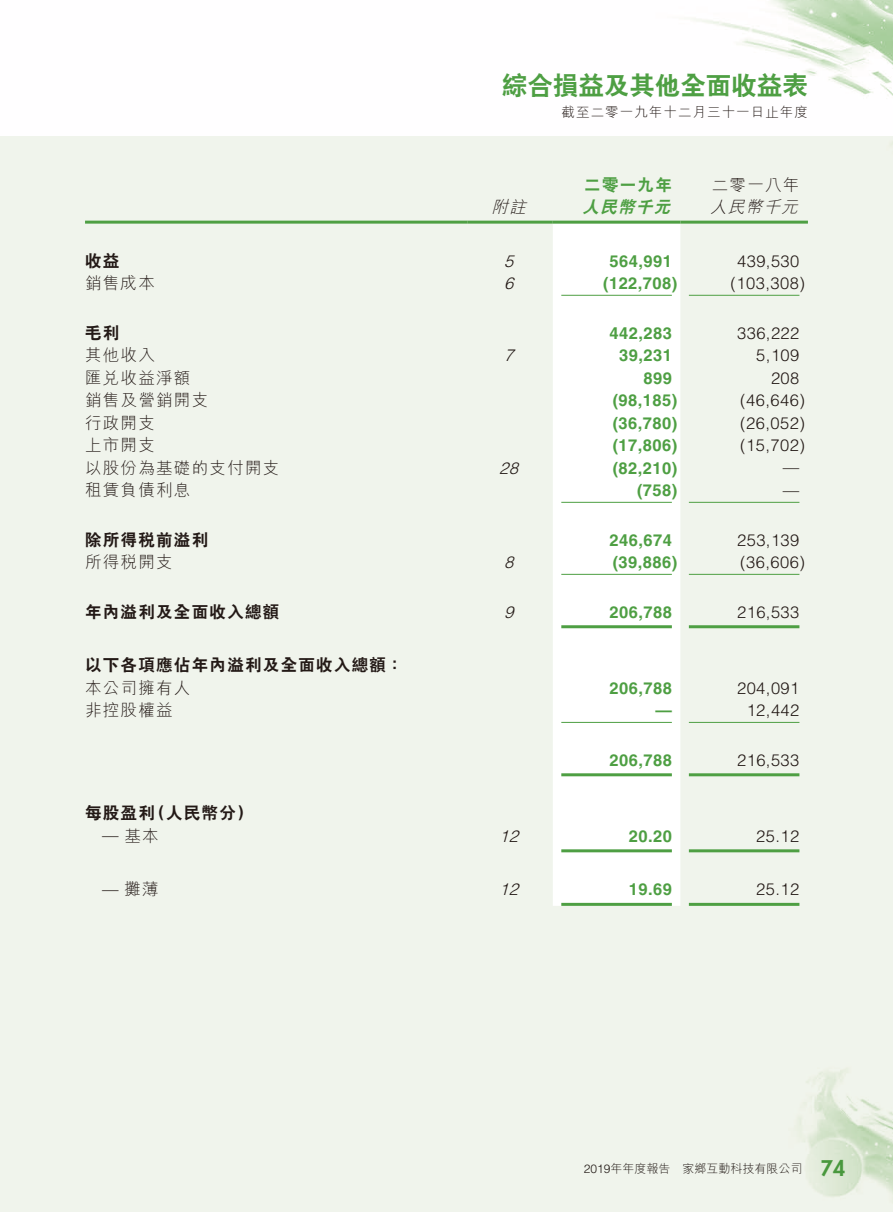
<style>
.page{position:relative;width:893px;height:1212px;background:#fff}
.page>*{position:absolute;margin:0;border:0;box-sizing:border-box;transform-origin:0 0}
.t1{font:800 25.5px "C Hei 2 HK";color:#4e9f43}
.t2{font:800 21px "Futura Std";color:#4e9f43}
.t3{font:700 16.5px "Helvetica LT Std";letter-spacing:.03em;color:#4e9f43}
.t4{font:300 16.5px "Helvetica LT Std";letter-spacing:.03em;color:#231916}
.t5{font:300 16.5px "M Hei HK";letter-spacing:.08em;color:#231916}
.t6{font:800 16.5px "C Hei 2 HK";letter-spacing:.08em;color:#231916}
.t7{font:italic 300 16.5px "Helvetica LT Std";color:#231916}
.t8{font:italic 300 16.5px "M Hei HK";color:#231916}
.t9{font:800 16.5px "C Hei 2 HK";letter-spacing:.08em;color:#4e9f43}
.t10{font:italic 800 16.5px "C Hei 2 HK";color:#4e9f43}
.t11{font:300 13.5px "M Hei HK";letter-spacing:.08em;color:#231916}
.t12{font:300 12px "M Hei HK";color:#231916}
.s1{font-family:"Helvetica LT Std"}
</style>
<div class="page">
<img style="left:691px;top:0;width:202px;height:96px">
<div style="left:0;top:136px;width:893px;height:1076px;background:#f0f5ec"></div>
<div style="left:553px;top:224px;width:127px;height:682px;background:#fff"></div>
<hr style="left:85px;top:221px;width:383px;height:3px;background:#4e9f43">
<hr style="left:468px;top:221px;width:85px;height:3px;background:#4e9f43">
<hr style="left:553px;top:221px;width:127px;height:3px;background:#4e9f43">
<hr style="left:680px;top:221px;width:128px;height:3px;background:#4e9f43">
<hr style="left:561px;top:295px;width:111px;height:1px;background:#4e9f43">
<hr style="left:689px;top:295px;width:110px;height:1px;background:#4e9f43">
<hr style="left:561px;top:502px;width:111px;height:1px;background:#4e9f43">
<hr style="left:689px;top:502px;width:110px;height:1px;background:#4e9f43">
<hr style="left:561px;top:574px;width:111px;height:1px;background:#4e9f43">
<hr style="left:689px;top:574px;width:110px;height:1px;background:#4e9f43">
<hr style="left:561px;top:625px;width:111px;height:3px;background:#4e9f43">
<hr style="left:689px;top:625px;width:110px;height:3px;background:#4e9f43">
<hr style="left:561px;top:722px;width:111px;height:1px;background:#4e9f43">
<hr style="left:689px;top:722px;width:110px;height:1px;background:#4e9f43">
<hr style="left:561px;top:773px;width:111px;height:3px;background:#4e9f43">
<hr style="left:689px;top:773px;width:110px;height:3px;background:#4e9f43">
<hr style="left:561px;top:849px;width:111px;height:3px;background:#4e9f43">
<hr style="left:689px;top:849px;width:110px;height:3px;background:#4e9f43">
<hr style="left:561px;top:903px;width:111px;height:3px;background:#4e9f43">
<hr style="left:689px;top:903px;width:110px;height:3px;background:#4e9f43">
<h1 class="t1" style="left:502px;top:73px;width:307px">綜合損益及其他全面收益表</h1>
<p class="t11" style="left:562px;top:105px;width:248px">截至二零一九年十二月三十一日止年度</p>
<p class="t9" style="left:584px;top:176px;width:89px">二零一九年</p>
<p class="t5" style="left:712px;top:176px;width:89px">二零一八年</p>
<p class="t8" style="left:491px;top:198px;width:40px">附註</p>
<p class="t10" style="left:582px;top:199px;width:94px">人民幣千元</p>
<p class="t8" style="left:710px;top:198px;width:94px">人民幣千元</p>
<p class="t6" style="left:85px;top:252px;width:36px">收益</p>
<p class="t7" style="left:504px;top:250px;width:16px">5</p>
<p class="t3" style="left:609px;top:251px;width:64px">564,991</p>
<p class="t4" style="left:737px;top:250px;width:64px">439,530</p>
<p class="t5" style="left:85px;top:275px;width:71px">銷售成本</p>
<p class="t7" style="left:504px;top:273px;width:16px">6</p>
<p class="t3" style="left:603px;top:273px;width:76px">)122,708(</p>
<p class="t4" style="left:731px;top:273px;width:76px">)103,308(</p>
<p class="t6" style="left:85px;top:324px;width:36px">毛利</p>
<p class="t3" style="left:609px;top:323px;width:64px">442,283</p>
<p class="t4" style="left:737px;top:322px;width:64px">336,222</p>
<p class="t5" style="left:85px;top:347px;width:71px">其他收入</p>
<p class="t7" style="left:504px;top:345px;width:16px">7</p>
<p class="t3" style="left:619px;top:345px;width:54px">39,231</p>
<p class="t4" style="left:756px;top:345px;width:45px">5,109</p>
<p class="t5" style="left:85px;top:369px;width:107px">匯兌收益淨額</p>
<p class="t3" style="left:643px;top:368px;width:30px">899</p>
<p class="t4" style="left:771px;top:367px;width:30px">208</p>
<p class="t5" style="left:85px;top:392px;width:125px">銷售及營銷開支</p>
<p class="t3" style="left:613px;top:390px;width:66px">)98,185(</p>
<p class="t4" style="left:740px;top:390px;width:66px">)46,646(</p>
<p class="t5" style="left:85px;top:414px;width:71px">行政開支</p>
<p class="t3" style="left:613px;top:413px;width:66px">)36,780(</p>
<p class="t4" style="left:740px;top:412px;width:66px">)26,052(</p>
<p class="t5" style="left:85px;top:437px;width:71px">上市開支</p>
<p class="t3" style="left:613px;top:435px;width:66px">)17,806(</p>
<p class="t4" style="left:740px;top:435px;width:66px">)15,702(</p>
<p class="t5" style="left:85px;top:459px;width:196px">以股份為基礎的支付開支</p>
<p class="t7" style="left:499px;top:457px;width:26px">28</p>
<p class="t3" style="left:613px;top:458px;width:66px">)82,210(</p>
<p class="t4" style="left:783px;top:457px;width:18px">—</p>
<p class="t5" style="left:85px;top:482px;width:107px">租賃負債利息</p>
<p class="t3" style="left:637px;top:480px;width:42px">)758(</p>
<p class="t4" style="left:783px;top:479px;width:18px">—</p>
<p class="t6" style="left:85px;top:531px;width:125px">除所得稅前溢利</p>
<p class="t3" style="left:609px;top:530px;width:64px">246,674</p>
<p class="t4" style="left:737px;top:529px;width:64px">253,139</p>
<p class="t5" style="left:85px;top:554px;width:89px">所得稅開支</p>
<p class="t7" style="left:504px;top:552px;width:16px">8</p>
<p class="t3" style="left:613px;top:552px;width:66px">)39,886(</p>
<p class="t4" style="left:740px;top:552px;width:66px">)36,606(</p>
<p class="t6" style="left:85px;top:603px;width:196px">年內溢利及全面收入總額</p>
<p class="t6" style="left:85px;top:657px;width:320px">以下各項應佔年內溢利及全面收入總額：</p>
<p class="t7" style="left:504px;top:601px;width:16px">9</p>
<p class="t3" style="left:609px;top:602px;width:64px">206,788</p>
<p class="t4" style="left:737px;top:601px;width:64px">216,533</p>
<p class="t5" style="left:85px;top:679px;width:107px">本公司擁有人</p>
<p class="t3" style="left:609px;top:678px;width:64px">206,788</p>
<p class="t4" style="left:737px;top:677px;width:64px">204,091</p>
<p class="t5" style="left:85px;top:702px;width:89px">非控股權益</p>
<p class="t3" style="left:655px;top:700px;width:18px">—</p>
<p class="t4" style="left:747px;top:700px;width:54px">12,442</p>
<p class="t3" style="left:609px;top:750px;width:64px">206,788</p>
<p class="t4" style="left:737px;top:749px;width:64px">216,533</p>
<p class="t6" style="left:149px;top:805px;width:105px">（人民幣分(</p>
<p class="t6" style="left:85px;top:805px;width:71px">每股盈利</p>
<p class="t5" style="left:102px;top:827px;width:58px"><span class="s1">—</span> 基本</p>
<p class="t7" style="left:499px;top:825px;width:26px">12</p>
<p class="t3" style="left:629px;top:826px;width:45px">20.20</p>
<p class="t4" style="left:756px;top:825px;width:45px">25.12</p>
<p class="t5" style="left:102px;top:881px;width:58px"><span class="s1">—</span> 攤薄</p>
<p class="t7" style="left:499px;top:879px;width:26px">12</p>
<p class="t3" style="left:629px;top:879px;width:45px">19.69</p>
<p class="t4" style="left:756px;top:879px;width:45px">25.12</p>
<p class="t12" style="left:584px;top:1162px;width:88px"><span class="s1">2019</span>年年度報告</p>
<p class="t12" style="left:682px;top:1162px;width:121px">家鄉互動科技有限公司</p>
<p class="t2" style="left:821px;top:1155px;width:26px">74</p>
</div>
